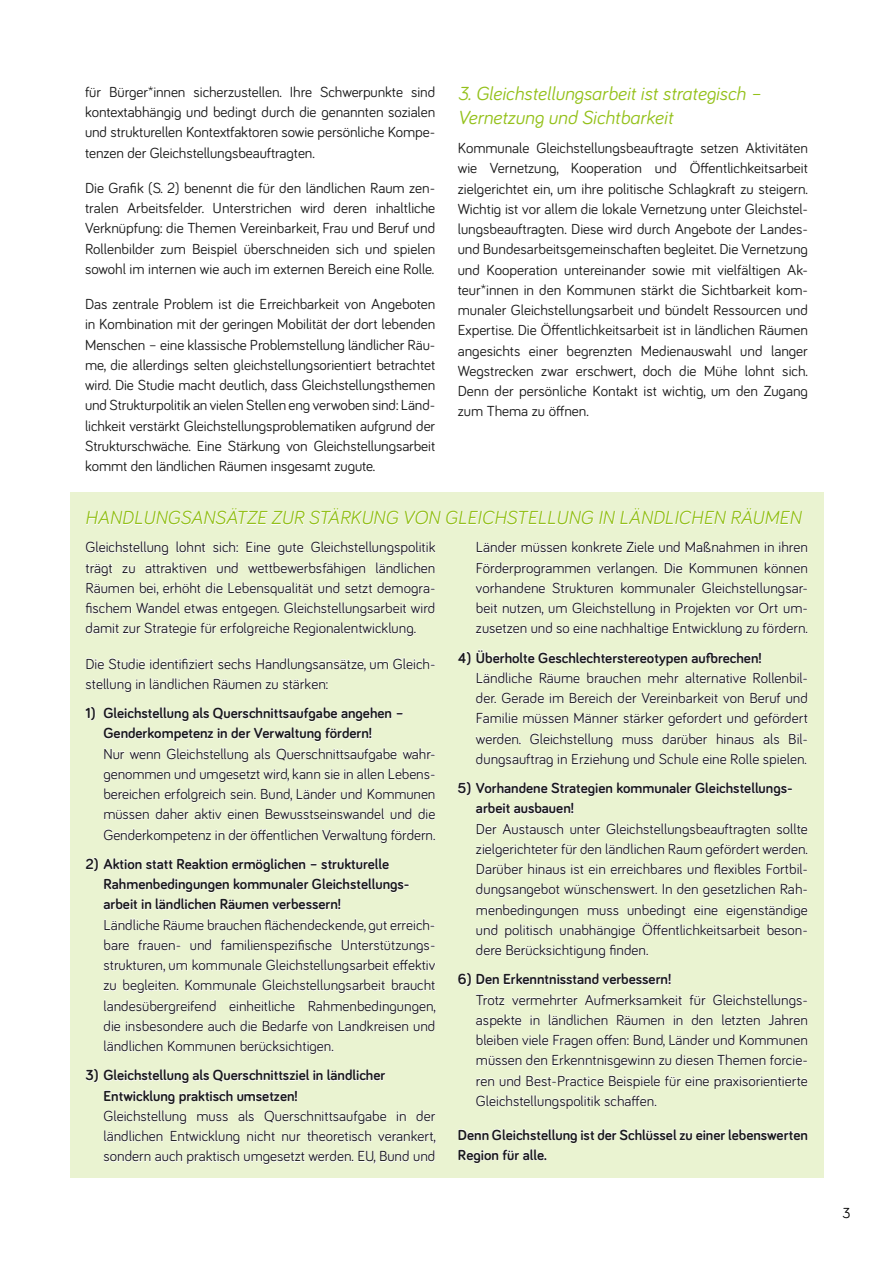
<style>
.page{position:relative;width:893px;height:1263px;background:#fff}
.page>*{position:absolute;margin:0;border:0;box-sizing:border-box;transform-origin:0 0}
.t1{font:italic 19.5px/24px "Bariol";color:#94c11a}
.t2{font:15px/20.2px "Bariol";color:#1a1a1a;text-align:justify}
.t3{font:700 15px/20.2px "Bariol";color:#1a1a1a}
.t4{font:15px "Bariol";color:#000}
</style>
<div class="page">
<div style="left:70px;top:492px;width:754px;height:686px;background:#eaf3d1"></div>
<svg style="left:85px;top:541px;width:351px;height:96px"></svg>
<svg style="left:85px;top:657px;width:350px;height:36px"></svg>
<svg style="left:85px;top:706px;width:11px;height:15px"></svg>
<svg style="left:103px;top:707px;width:333px;height:113px"></svg>
<svg style="left:103px;top:828px;width:332px;height:15px"></svg>
<svg style="left:85px;top:857px;width:324px;height:53px"></svg>
<svg style="left:103px;top:918px;width:333px;height:114px"></svg>
<svg style="left:104px;top:1040px;width:229px;height:15px"></svg>
<svg style="left:85px;top:1069px;width:351px;height:96px"></svg>
<svg style="left:476px;top:541px;width:332px;height:12px"></svg>
<svg style="left:475px;top:561px;width:333px;height:76px"></svg>
<svg style="left:458px;top:649px;width:349px;height:35px"></svg>
<svg style="left:476px;top:692px;width:268px;height:12px"></svg>
<svg style="left:750px;top:692px;width:58px;height:12px"></svg>
<svg style="left:476px;top:712px;width:332px;height:56px"></svg>
<svg style="left:458px;top:781px;width:334px;height:33px"></svg>
<svg style="left:476px;top:822px;width:332px;height:53px"></svg>
<svg style="left:476px;top:883px;width:332px;height:76px"></svg>
<svg style="left:458px;top:973px;width:213px;height:14px"></svg>
<svg style="left:476px;top:993px;width:332px;height:117px"></svg>
<svg style="left:458px;top:1128px;width:350px;height:36px"></svg>
<svg style="left:86px;top:508px;width:717px;height:17px"></svg>
<p class="t2" style="left:85px;top:81px;width:352px">für Bürger*innen sicherzustellen. I hre Schwerpunkte sind kontextabhängig und bedingt durch die genannten sozialen und strukturellen Kontextfaktoren sowie persönliche Kompe&shy;tenzen der Gleichstellungsbeauftragten.</p>
<p class="t2" style="left:85px;top:177px;width:352px">Die Grafik (S. 2) benennt die für den ländlichen Raum zen&shy;tralen Arbeitsfelder. Unterstrichen wird deren inhaltliche Verknüpfung: die Themen Vereinbarkeit, Frau und Beruf und Rollenbilder zum Beispiel überschneiden sich und spielen sowohl im internen wie auch im externen Bereich eine Rolle.</p>
<p class="t2" style="left:85px;top:293px;width:352px">Das zentrale Problem ist die Erreichbarkeit von Angeboten in Kombination mit der geringen Mobilität der dort lebenden Menschen – eine klassische Problemstellung ländlicher Räu&shy;me, die allerdings selten gleichstellungsorientiert betrachtet wird. Die Studie macht deutlich, dass Gleichstellungsthemen und Strukturpolitik an vielen Stellen eng verwoben sind: Länd&shy;lichkeit verstärkt Gleichstellungsproblematiken aufgrund der Strukturschwäche. Eine Stärkung von Gleichstellungsarbeit kommt den ländlichen Räumen insgesamt zugute.</p>
<h1 class="t1" style="left:458px;top:81px;width:305px">3. Gleichstellungsarbeit ist strategisch –<br>Vernetzung und Sichtbarkeit</h1>
<p class="t2" style="left:458px;top:137px;width:352px">Kommunale Gleichstellungsbeauftragte setzen Aktivitäten wie Vernetzung, Kooperation und Öffentlichkeitsarbeit zielgerichtet ein, um ihre politische Schlagkraft zu steigern.<br>Wichtig ist vor allem die lokale Vernetzung unter Gleichstel&shy;lungsbeauftragten. Diese wird durch Angebote der Landes&shy;und Bundesarbeitsgemeinschaften begleitet. Die Vernetzung und Kooperation untereinander sowie mit vielfältigen Ak&shy;teur*innen in den Kommunen stärkt die Sichtbarkeit kom&shy;munaler Gleichstellungsarbeit und bündelt Ressourcen und Expertise. Die Öffentlichkeitsarbeit ist in ländlichen Räumen angesichts einer begrenzten Medienauswahl und langer Wegstrecken zwar erschwert, doch die Mühe lohnt sich.<br>Denn der persönliche Kontakt ist wichtig, um den Zugang zum Thema zu öffnen.</p>
<h1 class="t1" style="left:85px;top:505px;width:718px">HANDLUNGSANSÄTZE ZUR STÄRKUNG VON GLEICHSTELLUNG IN LÄNDLICHEN RÄUMEN</h1>
<p class="t2" style="left:85px;top:536px;width:351px">Gleichstellung lohnt sich: Eine gute Gleichstellungspolitik trägt zu attraktiven und wettbewerbsfähigen ländlichen Räumen bei, erhöht die Lebensqualität und setzt demogra&shy;fischem Wandel etwas entgegen. Gleichstellungsarbeit wird damit zur Strategie für erfolgreiche Regionalentwicklung.</p>
<p class="t2" style="left:85px;top:653px;width:351px">Die Studie identifiziert sechs Handlungsansätze, um Gleich&shy;stellung in ländlichen Räumen zu stärken:</p>
<p class="t3" style="left:103px;top:702px;width:302px;text-indent:-18px">1) Gleichstellung als Querschnittsaufgabe angehen –<br>Genderkompetenz in der Verwaltung fördern!</p>
<p class="t2" style="left:103px;top:743px;width:333px;text-indent:-18px">N ur wenn Gleichstellung als Querschnittsaufgabe wahr&shy;genommen und umgesetzt wird, kann sie in allen Lebens&shy;bereichen erfolgreich sein. Bund, Länder und Kommunen müssen daher aktiv einen Bewusstseinswandel und die Genderkompetenz in der öffentlichen Verwaltung fördern.</p>
<p class="t3" style="left:103px;top:853px;width:306px;text-indent:-18px">2) Aktion statt Reaktion ermöglichen – strukturelle<br>Rahmenbedingungen kommunaler Gleichstellungs&shy;arbeit in ländlichen Räumen verbessern!</p>
<p class="t2" style="left:103px;top:914px;width:334px;text-indent:-18px">Ländliche Räume brauchen flächendeckende, gut erreich&shy;bare frauen- und familienspezifische Unterstützungs&shy;strukturen, um kommunale Gleichstellungsarbeit effektiv zu begleiten. Kommunale Gleichstellungsarbeit braucht landesübergreifend einheitliche Rahmenbedingungen, die insbesondere auch die Bedarfe von Landkreisen und ländlichen Kommunen berücksichtigen.</p>
<p class="t3" style="left:103px;top:1065px;width:283px;text-indent:-18px">3) Gleichstellung als Querschnittsziel in ländlicher<br>Entwicklung praktisch umsetzen!</p>
<p class="t2" style="left:103px;top:1105px;width:334px">Gleichstellung muss als Querschnittsaufgabe in der ländlichen Entwicklung nicht nur theoretisch verankert, sondern auch praktisch umgesetzt werden. EU, Bund und</p>
<p class="t2" style="left:476px;top:536px;width:333px">Länder müssen konkrete Ziele und Maßnahmen in ihren Förderprogrammen verlangen. Die Kommunen können vorhandene Strukturen kommunaler Gleichstellungsar&shy;beit nutzen, um Gleichstellung in Projekten vor Ort um&shy;zusetzen und so eine nachhaltige Entwicklung zu fördern.</p>
<p class="t3" style="left:458px;top:647px;width:305px">4) Überholte Geschlechterstereotypen aufbrechen!</p>
<p class="t2" style="left:476px;top:667px;width:333px;text-indent:-18px">Ländliche Räume brauchen mehr alternative Rollenbil&shy;der. Gerade im Bereich der Vereinbarkeit von Beruf und Familie müssen Männer stärker gefordert und gefördert werden. Gleichstellung muss darüber hinaus als Bil&shy;dungsauftrag in Erziehung und Schule eine Rolle spielen.</p>
<p class="t3" style="left:476px;top:777px;width:317px;text-indent:-18px">5) Vorhandene Strategien kommunaler Gleichstellungs&shy;arbeit ausbauen!</p>
<p class="t2" style="left:476px;top:818px;width:333px;text-indent:-18px">Der Austausch unter Gleichstellungsbeauftragten sollte zielgerichteter für den ländlichen Raum gefördert werden.<br>Darüber hinaus ist ein erreichbares und flexibles Fortbil&shy;dungsangebot wünschenswert. I n den gesetzlichen Rah&shy;menbedingungen muss unbedingt eine eigenständige und politisch unabhängige Öffentlichkeitsarbeit beson&shy;dere Berücksichtigung finden.</p>
<p class="t3" style="left:458px;top:969px;width:215px">6) Den Erkenntnisstand verbessern!</p>
<p class="t2" style="left:476px;top:989px;width:333px;text-indent:-18px">Trotz vermehrter Aufmerksamkeit für Gleichstellungs&shy;aspekte in ländlichen Räumen in den letzten Jahren bleiben viele Fragen offen: Bund, Länder und Kommunen müssen den Erkenntnisgewinn zu diesen Themen forcie&shy;ren und Best-Practice Beispiele für eine praxisorientierte Gleichstellungspolitik schaffen.</p>
<p class="t3" style="left:458px;top:1124px;width:351px">Denn Gleichstellung ist der Schlüssel zu einer lebenswerten<br>Region für alle.</p>
<p class="t4" style="left:842px;top:1202px;width:10px">3</p>
</div>
